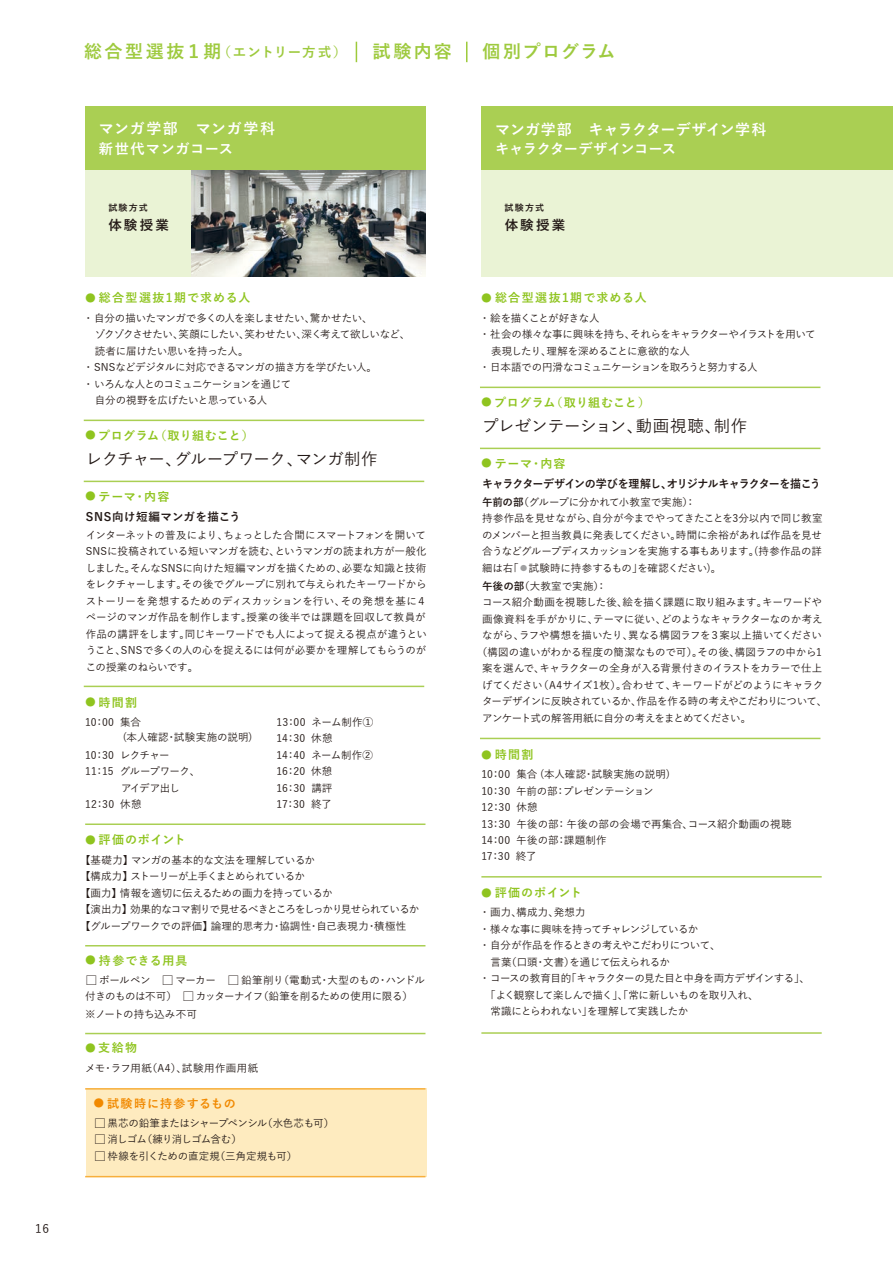
<style>
.page{position:relative;width:893px;height:1263px;background:#fff}
.page>*{position:absolute;margin:0;border:0;box-sizing:border-box;transform-origin:0 0}
.t1{font:700 18px "Yu Go";letter-spacing:.12em;color:#9eca3e}
.t2{font:500 16.5px "Yu Go";letter-spacing:-.04em;color:#231916}
.t3{font:500 16.5px "Yu Go";letter-spacing:-.02em;color:#231916}
.t4{font:700 15px "Yu Go";letter-spacing:-.01em;color:#fff}
.t5{font:700 15px "Yu Go";letter-spacing:.07em;color:#fff}
.t6{font:700 14.25px "Yu Go";letter-spacing:-.03em;color:#fff}
.t7{font:700 14.25px "Yu Go";letter-spacing:.04em;color:#fff}
.t8{font:700 13.5px "Yu Go";letter-spacing:.17em;color:#231916}
.t9{font:700 12px "Yu Go";letter-spacing:.075em;color:#8fc41f}
.t10{font:700 12px "Yu Go";letter-spacing:.025em;color:#8fc41f}
.t11{font:700 12px "Yu Go";letter-spacing:.1em;color:#8fc41f}
.t12{font:700 12px "Yu Go";letter-spacing:.085em;color:#f18900}
.t13{font:500 12px "Yu Go";color:#231916}
.t14{font:700 11.55px "Yu Go";letter-spacing:-.065em;color:#231916;scale:.95 1}
.t15{font:700 11.55px "Yu Go";letter-spacing:.03em;color:#231916}
.t16{font:500 10.5px/16.5px "Yu Go";letter-spacing:-.03em;color:#231916}
.t17{font:500 10.5px "Yu Go";letter-spacing:-.06em;color:#231916}
.t18{font:500 10.5px/16.5px "Yu Go";color:#231916}
.t19{font:500 10.5px "Yu Go";letter-spacing:-.05em;color:#231916}
.t20{font:500 10.5px "Yu Go";letter-spacing:-.055em;color:#231916}
.t21{font:500 10.5px/16.5px "Yu Go";letter-spacing:.01em;color:#231916}
.t22{font:500 10.5px "Yu Go";letter-spacing:-.01em;color:#231916}
.t23{font:500 10.5px "Yu Go";letter-spacing:.03em;color:#231916}
.t24{font:500 10.5px "Yu Go";letter-spacing:-.07em;color:#231916}
.t25{font:700 9px "Yu Go";letter-spacing:.14em;color:#231916}
.s1{font-size:13.5px}
.s2{font-size:10.8px}
.s3{font-size:12.6px}
.s4{font-weight:700}
.s5{color:#a0a0a1}
</style>
<div class="page">
<div style="left:86px;top:1088px;width:340px;height:89px;background:#feebbf"></div>
<div style="left:85px;top:170px;width:340px;height:106px;background:#eaf3d5"></div>
<div style="left:85px;top:106px;width:340px;height:64px;background:#aacf53"></div>
<hr style="left:84px;top:420px;width:340px;height:1px;background:#aacf53">
<hr style="left:84px;top:481px;width:340px;height:1px;background:#aacf53">
<hr style="left:84px;top:686px;width:340px;height:1px;background:#aacf53">
<hr style="left:85px;top:945px;width:340px;height:1px;background:#aacf53">
<hr style="left:85px;top:1033px;width:340px;height:1px;background:#aacf53">
<hr style="left:85px;top:1088px;width:340px;height:1px;background:#f7af3c">
<hr style="left:85px;top:1176px;width:340px;height:1px;background:#f7af3c">
<hr style="left:85px;top:823px;width:340px;height:2px;background:#aacf53">
<img style="left:192px;top:170px;width:233px;height:106px">
<hr style="left:480px;top:387px;width:340px;height:1px;background:#aacf53">
<hr style="left:480px;top:448px;width:340px;height:1px;background:#aacf53">
<hr style="left:480px;top:738px;width:340px;height:1px;background:#aacf53">
<hr style="left:481px;top:1032px;width:341px;height:2px;background:#aacf53">
<hr style="left:481px;top:876px;width:341px;height:1px;background:#aacf53">
<div style="left:482px;top:170px;width:411px;height:106px;background:#eaf3d5"></div>
<div style="left:482px;top:106px;width:411px;height:64px;background:#aacf53"></div>
<svg style="left:356px;top:42px;width:1px;height:20px"></svg>
<svg style="left:466px;top:42px;width:1px;height:20px"></svg>
<p class="t13" style="left:35px;top:1217px;width:15px">16</p>
<h1 class="t1" style="left:84px;top:42px;width:533px">総合型選抜１期<span class="s1">（エントリー方式）　　</span>試験内容　 個別プログラム</h1>
<h3 class="t5" style="left:99px;top:120px;width:178px">マンガ学部　マンガ学科</h3>
<h3 class="t7" style="left:99px;top:141px;width:136px">新世代マンガコース</h3>
<p class="t25" style="left:108px;top:203px;width:41px">試験方式</p>
<p class="t8" style="left:108px;top:218px;width:62px">体験授業</p>
<p class="t11" style="left:85px;top:291px;width:167px"><span class="s2">●</span> 総合型選抜1期で求める人</p>
<p class="t16" style="left:83px;top:308px;width:291px">・ 自分の描いたマンガで多くの人を楽しませたい、驚かせたい、</p>
<p class="t17" style="left:95px;top:325px;width:317px">ゾクゾクさせたい、笑顔にしたい、笑わせたい、深く考えて欲しいなど、</p>
<p class="t16" style="left:95px;top:341px;width:155px">読者に届けたい思いを持った人。</p>
<p class="t16" style="left:83px;top:358px;width:295px">・ SNSなどデジタルに対応できるマンガの描き方を学びたい人。</p>
<p class="t17" style="left:83px;top:374px;width:210px">・ いろんな人とのコミュニケーションを通じて</p>
<p class="t16" style="left:95px;top:391px;width:174px">自分の視野を広げたいと思っている人</p>
<p class="t10" style="left:85px;top:428px;width:170px"><span class="s2">●</span> プログラム（取り組むこと）</p>
<h2 class="t2" style="left:86px;top:443px;width:293px">レクチャー、グループワーク、マンガ制作</h2>
<p class="t9" style="left:85px;top:490px;width:86px"><span class="s2">●</span> テーマ・内容</p>
<p class="t15" style="left:86px;top:510px;width:156px">SNS向け短編マンガを描こう</p>
<p class="t16" style="left:86px;top:525px;width:343px;text-align:justify">インターネットの普及により、ちょっとした合間にスマートフォンを開いてSNSに投稿されている短いマンガを読む、というマンガの読まれ方が一般化しました。そんなSNSに向けた短編マンガを描くための、必要な知識と技術をレクチャーします。その後でグループに別れて与えられたキーワードからストーリーを発想するためのディスカッションを行い、その発想を基に４ページのマンガ作品を制作します。授業の後半では課題を回収して教員が作品の講評をします。同じキーワードでも人によって捉える視点が違うということ、SNSで多くの人の心を捉えるには何が必要かを理解してもらうのがこの授業のねらいです。</p>
<p class="t9" style="left:85px;top:696px;width:54px"><span class="s2">●</span> 時間割</p>
<p class="t18" style="left:85px;top:713px;width:169px;line-height:15px">10：00 集合<br>　　　 (本人確認・試験実施の説明)</p>
<p class="t20" style="left:85px;top:745px;width:86px">10：30 レクチャー</p>
<p class="t16" style="left:85px;top:762px;width:117px">11：15 グループワーク、</p>
<p class="t16" style="left:121px;top:778px;width:60px">アイデア出し</p>
<p class="t16" style="left:85px;top:795px;width:58px">12：30 休憩</p>
<p class="t9" style="left:85px;top:833px;width:102px"><span class="s2">●</span> 評価のポイント</p>
<p class="t21" style="left:277px;top:712px;width:98px">13：00 ネーム制作①<br>14：30 休憩<br>14：40 ネーム制作②<br>16：20 休憩<br>16：30 講評<br>17：30 終了</p>
<p class="t16" style="left:80px;top:850px;width:341px">【基礎力】マンガの基本的な文法を理解しているか<br>【構成力】ストーリーが上手くまとめられているか<br>【画力】情報を適切に伝えるための画力を持っているか<br>【演出力】効果的なコマ割りで見せるべきところをしっかり見せられているか【グループワークでの評価】論理的思考力・協調性・自己表現力・積極性</p>
<p class="t9" style="left:85px;top:954px;width:104px"><span class="s2">●</span> 持参できる用具</p>
<p class="t16" style="left:85px;top:970px;width:341px;line-height:17px"><span class="s3">□</span>ボールペン　<span class="s3">□</span>マーカー　<span class="s3">□</span> 鉛筆削り（電動式・大型のもの・ハンドル付きのものは不可）　<span class="s3">□</span>カッターナイフ（鉛筆を削るための使用に限る）※ノートの持ち込み不可</p>
<p class="t9" style="left:85px;top:1041px;width:54px"><span class="s2">●</span>支給物</p>
<p class="t23" style="left:85px;top:1059px;width:174px">メモ・ラフ用紙（A4）、試験用作画用紙</p>
<p class="t12" style="left:94px;top:1097px;width:144px"><span class="s2">●</span> 試験時に持参するもの</p>
<p class="t19" style="left:94px;top:1113px;width:242px"><span class="s3">□</span> 黒芯の鉛筆またはシャープペンシル（水色芯も可）</p>
<p class="t24" style="left:94px;top:1130px;width:150px"><span class="s3">□</span> 消しゴム（練り消しゴム含む）</p>
<p class="t16" style="left:94px;top:1146px;width:205px"><span class="s3">□</span>枠線を引くための直定規（三角定規も可）</p>
<h3 class="t4" style="left:495px;top:121px;width:273px">マンガ学部　キャラクターデザイン学科</h3>
<h3 class="t6" style="left:495px;top:141px;width:182px">キャラクターデザインコース</h3>
<p class="t25" style="left:505px;top:203px;width:41px">試験方式</p>
<p class="t8" style="left:505px;top:218px;width:62px">体験授業</p>
<p class="t11" style="left:481px;top:291px;width:167px"><span class="s2">●</span> 総合型選抜1期で求める人</p>
<p class="t20" style="left:479px;top:308px;width:122px">・ 絵を描くことが好きな人</p>
<p class="t16" style="left:479px;top:325px;width:338px">・ 社会の様々な事に興味を持ち、それらをキャラクターやイラストを用いて</p>
<p class="t16" style="left:491px;top:341px;width:201px">表現したり、理解を深めることに意欲的な人</p>
<p class="t20" style="left:479px;top:358px;width:280px">・ 日本語での円滑なコミュニケーションを取ろうと努力する人</p>
<p class="t10" style="left:481px;top:395px;width:170px"><span class="s2">●</span> プログラム（取り組むこと）</p>
<h2 class="t3" style="left:482px;top:410px;width:267px">プレゼンテーション、動画視聴、制作</h2>
<p class="t9" style="left:481px;top:457px;width:86px"><span class="s2">●</span> テーマ・内容</p>
<p class="t14" style="left:482px;top:477px;width:358px">キャラクターデザインの学びを理解し、オリジナルキャラクターを描こう</p>
<p class="t16" style="left:482px;top:492px;width:342px"><span class="s4">午前の部</span>（グループに分かれて小教室で実施）：<br>持参作品を見せながら、自分が今までやってきたことを3分以内で同じ教室のメンバーと担当教員に発表してください。時間に余裕があれば作品を見せ合うなどグループディスカッションを実施する事もあります。(持参作品の詳細は右「<span class="s5">●</span>試験時に持参するもの」を確認ください)。</p>
<p class="t16" style="left:482px;top:576px;width:126px"><span class="s4">午後の部</span>（大教室で実施）：</p>
<p class="t16" style="left:482px;top:593px;width:342px">コース紹介動画を視聴した後、絵を描く課題に取り組みます。キーワードや</p>
<p class="t16" style="left:482px;top:609px;width:342px">画像資料を手がかりに、テーマに従い、どのようなキャラクターなのか考え</p>
<p class="t16" style="left:482px;top:626px;width:342px">ながら、ラフや構想を描いたり、異なる構図ラフを３案以上描いてください</p>
<p class="t22" style="left:477px;top:642px;width:347px">（構図の違いがわかる程度の簡潔なもので可）。その後、構図ラフの中から1</p>
<p class="t19" style="left:482px;top:659px;width:342px">案を選んで、キャラクターの全身が入る背景付きのイラストをカラーで仕上</p>
<p class="t16" style="left:482px;top:675px;width:343px">げてください（A4サイズ1枚）。合わせて、キーワードがどのようにキャラク</p>
<p class="t16" style="left:482px;top:692px;width:347px">ターデザインに反映されているか、作品を作る時の考えやこだわりについて、</p>
<p class="t17" style="left:482px;top:708px;width:271px">アンケート式の解答用紙に自分の考えをまとめてください。</p>
<p class="t9" style="left:481px;top:748px;width:54px"><span class="s2">●</span> 時間割</p>
<p class="t18" style="left:481px;top:764px;width:311px">10：00 集合 (本人確認・試験実施の説明)<br>10：30 午前の部：プレゼンテーション<br>12：30 休憩<br>13：30 午後の部：午後の部の会場で再集合、コース紹介動画の視聴<br>14：00 午後の部：課題制作<br>17：30 終了</p>
<p class="t9" style="left:481px;top:886px;width:102px"><span class="s2">●</span> 評価のポイント</p>
<p class="t16" style="left:479px;top:903px;width:108px">・ 画力、構成力、発想力</p>
<p class="t16" style="left:479px;top:919px;width:220px">・ 様々な事に興味を持ってチャレンジしているか</p>
<p class="t16" style="left:479px;top:936px;width:243px">・ 自分が作品を作るときの考えやこだわりについて、</p>
<p class="t16" style="left:490px;top:952px;width:181px">言葉（口頭・文書）を通じて伝えられるか</p>
<p class="t17" style="left:479px;top:969px;width:332px">・ コースの教育目的「キャラクターの見た目と中身を両方デザインする」、</p>
<p class="t17" style="left:485px;top:985px;width:275px">「よく観察して楽しんで描く」、「常に新しいものを取り入れ、</p>
<p class="t16" style="left:490px;top:1002px;width:199px">常識にとらわれない」を理解して実践したか</p>
</div>
